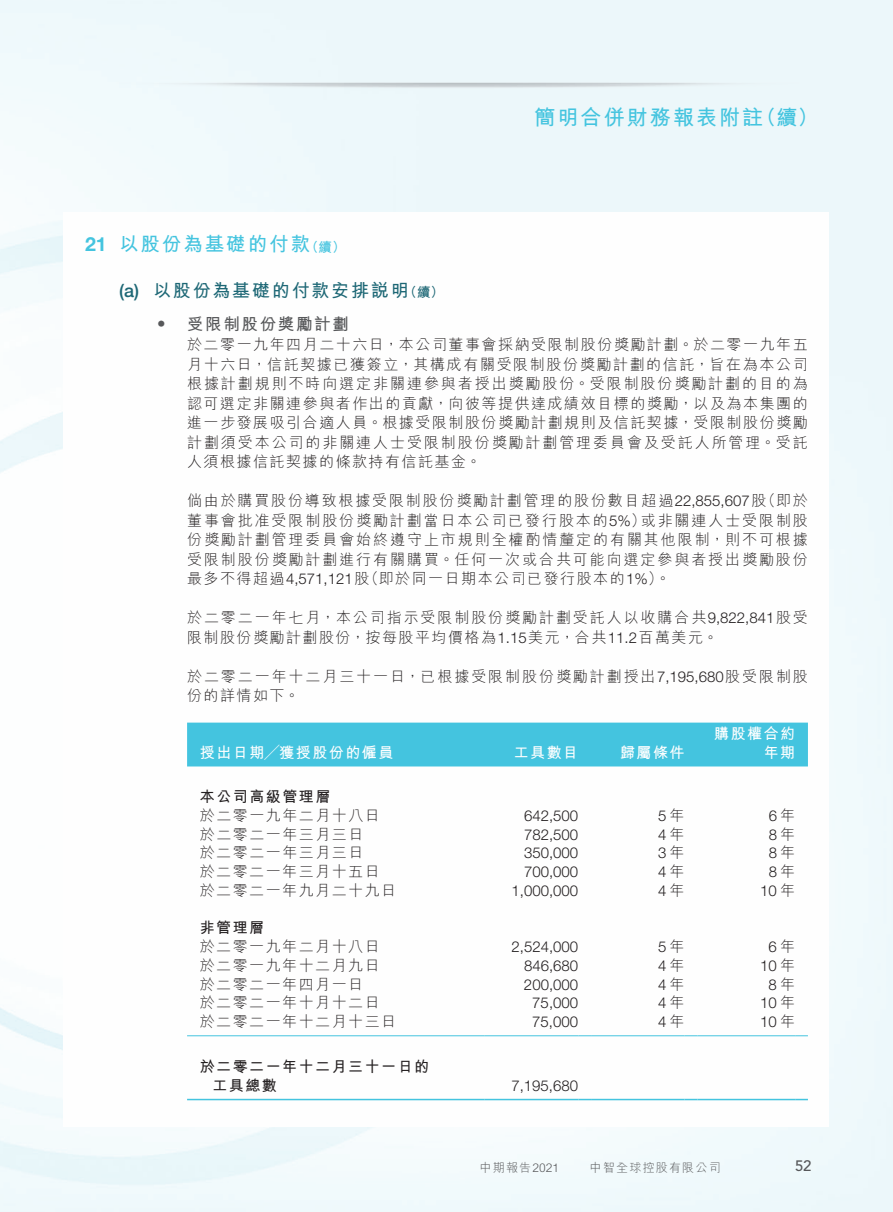
<style>
.page{position:relative;width:893px;height:1212px;background:#fff}
.page>*{position:absolute;margin:0;border:0;box-sizing:border-box;transform-origin:0 0}
.t1{font:700 21px "M Hei HK";letter-spacing:.1em;color:#44c4df}
.t2{font:700 19.5px "M Hei HK";letter-spacing:.1em;color:#44c4df}
.t3{font:700 19.5px "Helvetica Neue LT Std";color:#44c4df}
.t4{font:700 18px "M Hei HK";letter-spacing:.1em;color:#1d6775}
.t5{font:500 18px "Helvetica Neue LT Std";color:#1d6775}
.t6{font:700 16.5px "M Hei HK";letter-spacing:.1em;color:#57585a}
.t7{font:300 15px/19.5px "M Hei HK";letter-spacing:.12em;color:#231f20}
.t8{font:300 15px "M Hei HK";letter-spacing:.1em;color:#231f20}
.t9{font:300 15px "Helvetica Neue LT Std";color:#231f20}
.t10{font:700 15px "M Hei HK";letter-spacing:.1em;color:#231f20}
.t11{font:700 15px/18.8px "M Hei HK";letter-spacing:.1em;color:#fff;text-align:right}
.t12{font:500 15px "Avenir LT Std";color:#57585a}
.t13{font:700 13.5px "M Hei HK";color:#44c4df}
.t14{font:700 13.5px "M Hei HK";color:#1d6775}
.t15{font:300 12px "M Hei HK";letter-spacing:.1em;color:#57585a}
.s1{font-family:"Helvetica Neue LT Std"}
.s2{font-family:"M Hei HK"}
</style>
<div class="page">
<div style="left:187px;top:722px;width:621px;height:44px;background:#44c4df"></div>
<hr style="left:187px;top:1035px;width:298px;height:1px;background:#44c4df">
<hr style="left:485px;top:1035px;width:93px;height:1px;background:#44c4df">
<svg style="left:578px;top:1035px;width:13px;height:1px"></svg>
<hr style="left:591px;top:1035px;width:94px;height:1px;background:#44c4df">
<svg style="left:685px;top:1035px;width:12px;height:1px"></svg>
<hr style="left:697px;top:1035px;width:98px;height:1px;background:#44c4df">
<svg style="left:795px;top:1035px;width:13px;height:1px"></svg>
<hr style="left:187px;top:1099px;width:298px;height:1px;background:#44c4df">
<hr style="left:485px;top:1099px;width:93px;height:1px;background:#44c4df">
<svg style="left:578px;top:1099px;width:13px;height:1px"></svg>
<hr style="left:591px;top:1099px;width:94px;height:1px;background:#44c4df">
<svg style="left:685px;top:1099px;width:12px;height:1px"></svg>
<hr style="left:697px;top:1099px;width:98px;height:1px;background:#44c4df">
<svg style="left:795px;top:1099px;width:13px;height:1px"></svg>
<h1 class="t1" style="left:534px;top:102px;width:230px">簡明合併財務報表附註</h1>
<h1 class="t1" style="left:755px;top:102px;width:64px">（續(</h1>
<h2 class="t3" style="left:85px;top:232px;width:23px">21</h2>
<h2 class="t2" style="left:119px;top:230px;width:193px">以股份為基礎的付款</h2>
<p class="t13" style="left:305px;top:237px;width:42px">（續(</p>
<p class="t5" style="left:119px;top:279px;width:22px">a( )</p>
<p class="t4" style="left:153px;top:277px;width:257px">以股份為基礎的付款安排說明</p>
<p class="t14" style="left:404px;top:282px;width:42px">（續(</p>
<p class="t6" style="left:153px;top:312px;width:18px">‧</p>
<p class="t6" style="left:187px;top:312px;width:163px">受限制股份獎勵計劃</p>
<p class="t7" style="left:187px;top:335px;width:622px;text-align:justify">於二零一九年四月二十六日，本公司董事會採納受限制股份獎勵計劃。於二零一九年五月十六日，信託契據已獲簽立，其構成有關受限制股份獎勵計劃的信託，旨在為本公司根據計劃規則不時向選定非關連參與者授出獎勵股份。受限制股份獎勵計劃的目的為認可選定非關連參與者作出的貢獻，向彼等提供達成績效目標的獎勵，以及為本集團的進一步發展吸引合適人員。根據受限制股份獎勵計劃規則及信託契據，受限制股份獎勵計劃須受本公司的非關連人士受限制股份獎勵計劃管理委員會及受託人所管理。受託人須根據信託契據的條款持有信託基金。</p>
<p class="t7" style="left:761px;top:491px;width:49px">（即於</p>
<p class="t7" style="left:641px;top:491px;width:169px;text-indent:-454px">倘由於購買股份導致根據受限制股份獎勵計劃管理的股份數目超過<span class="s1">22,855,607</span>股<br>或非關連人士受限制股</p>
<p class="t7" style="left:187px;top:510px;width:460px">董事會批准受限制股份獎勵計劃當日本公司已發行股本的<span class="s1">5%</span>）</p>
<p class="t7" style="left:187px;top:530px;width:622px">份獎勵計劃管理委員會始終遵守上市規則全權酌情釐定的有關其他限制，則不可根據</p>
<p class="t7" style="left:187px;top:549px;width:622px">受限制股份獎勵計劃進行有關購買。任何一次或合共可能向選定參與者授出獎勵股份</p>
<p class="t8" style="left:364px;top:571px;width:308px">（即於同一日期本公司已發行股本的<span class="s1">1%</span> 。(</p>
<p class="t9" style="left:187px;top:570px;width:184px"><span class="s2">最多不得超過</span>4,571,121<span class="s2">股</span></p>
<p class="t7" style="left:187px;top:608px;width:622px">於二零二一年七月，本公司指示受限制股份獎勵計劃受託人以收購合共<span class="s1">9,822,841</span>股受限制股份獎勵計劃股份，按每股平均價格為<span class="s1">1.15</span>美元，合共<span class="s1">11.2</span>百萬美元。</p>
<p class="t7" style="left:187px;top:666px;width:622px">於二零二一年十二月三十一日，已根據受限制股份獎勵計劃授出<span class="s1">7,195,680</span>股受限制股份的詳情如下。</p>
<p class="t11" style="left:200px;top:742px;width:195px">授出日期╱獲授股份的僱員</p>
<p class="t11" style="left:514px;top:742px;width:66px">工具數目</p>
<p class="t11" style="left:620px;top:742px;width:66px">歸屬條件</p>
<p class="t11" style="left:714px;top:723px;width:83px">購股權合約年期</p>
<p class="t10" style="left:200px;top:786px;width:132px">本公司高級管理層</p>
<p class="t8" style="left:200px;top:808px;width:181px">於二零一九年二月十八日</p>
<p class="t9" style="left:524px;top:806px;width:56px">642,500</p>
<p class="t7" style="left:658px;top:805px;width:28px">年<span class="s1">5</span></p>
<p class="t7" style="left:769px;top:805px;width:28px">年<span class="s1">6</span></p>
<p class="t8" style="left:200px;top:826px;width:165px">於二零二一年三月三日</p>
<p class="t9" style="left:524px;top:825px;width:56px">782,500</p>
<p class="t7" style="left:658px;top:824px;width:28px">年<span class="s1">4</span></p>
<p class="t7" style="left:769px;top:824px;width:28px">年<span class="s1">8</span></p>
<p class="t8" style="left:200px;top:845px;width:165px">於二零二一年三月三日</p>
<p class="t9" style="left:524px;top:844px;width:56px">350,000</p>
<p class="t7" style="left:658px;top:843px;width:28px">年<span class="s1">3</span></p>
<p class="t7" style="left:769px;top:843px;width:28px">年<span class="s1">8</span></p>
<p class="t8" style="left:200px;top:864px;width:181px">於二零二一年三月十五日</p>
<p class="t9" style="left:524px;top:862px;width:56px">700,000</p>
<p class="t7" style="left:658px;top:861px;width:28px">年<span class="s1">4</span></p>
<p class="t7" style="left:769px;top:861px;width:28px">年<span class="s1">8</span></p>
<p class="t8" style="left:200px;top:883px;width:198px">於二零二一年九月二十九日</p>
<p class="t10" style="left:200px;top:917px;width:66px">非管理層</p>
<p class="t9" style="left:511px;top:881px;width:68px">1,000,000</p>
<p class="t7" style="left:658px;top:880px;width:28px">年<span class="s1">4</span></p>
<p class="t9" style="left:760px;top:881px;width:36px">10<span class="s2">年</span></p>
<p class="t8" style="left:200px;top:939px;width:181px">於二零一九年二月十八日</p>
<p class="t9" style="left:511px;top:937px;width:68px">2,524,000</p>
<p class="t7" style="left:658px;top:936px;width:28px">年<span class="s1">5</span></p>
<p class="t7" style="left:769px;top:936px;width:28px">年<span class="s1">6</span></p>
<p class="t8" style="left:200px;top:958px;width:181px">於二零一九年十二月九日</p>
<p class="t9" style="left:524px;top:956px;width:56px">846,680</p>
<p class="t7" style="left:658px;top:955px;width:28px">年<span class="s1">4</span></p>
<p class="t9" style="left:760px;top:956px;width:36px">10<span class="s2">年</span></p>
<p class="t8" style="left:200px;top:976px;width:165px">於二零二一年四月一日</p>
<p class="t9" style="left:524px;top:975px;width:56px">200,000</p>
<p class="t7" style="left:658px;top:974px;width:28px">年<span class="s1">4</span></p>
<p class="t7" style="left:769px;top:974px;width:28px">年<span class="s1">8</span></p>
<p class="t8" style="left:200px;top:995px;width:181px">於二零二一年十月十二日</p>
<p class="t9" style="left:532px;top:994px;width:47px">75,000</p>
<p class="t7" style="left:658px;top:993px;width:28px">年<span class="s1">4</span></p>
<p class="t9" style="left:760px;top:994px;width:36px">10<span class="s2">年</span></p>
<p class="t8" style="left:200px;top:1014px;width:198px">於二零二一年十二月十三日</p>
<p class="t10" style="left:200px;top:1055px;width:231px">於二零二一年十二月三十一日的</p>
<p class="t9" style="left:532px;top:1012px;width:47px">75,000</p>
<p class="t7" style="left:658px;top:1011px;width:28px">年<span class="s1">4</span></p>
<p class="t9" style="left:760px;top:1012px;width:36px">10<span class="s2">年</span></p>
<p class="t10" style="left:212px;top:1074px;width:66px">工具總數</p>
<p class="t9" style="left:511px;top:1076px;width:68px">7,195,680</p>
<p class="t15" style="left:480px;top:1161px;width:81px">中期報告202<span class="s1">1</span></p>
<p class="t15" style="left:590px;top:1161px;width:132px">中智全球控股有限公司</p>
<p class="t12" style="left:795px;top:1157px;width:18px">52</p>
</div>
